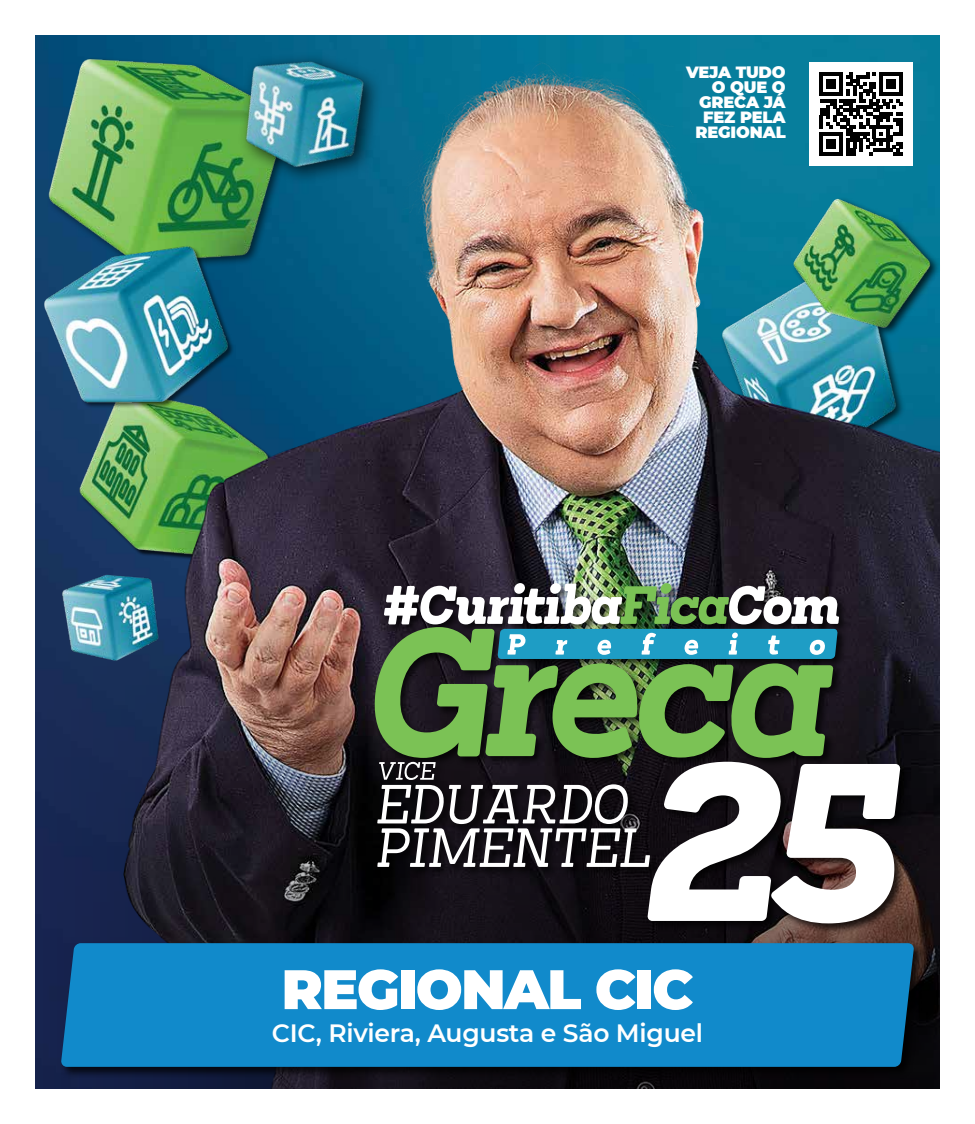
<style>
.page{position:relative;width:975px;height:1124px;background:#fff}
.page>*{position:absolute;margin:0;border:0;box-sizing:border-box;transform-origin:0 0}
.t1{font:900 55.5px "Montserrat";letter-spacing:-.03em;color:#fff}
.t2{font:600 25px "Montserrat";letter-spacing:-.01em;color:#fff}
.t3{font:900 16.25px/15px "Montserrat";letter-spacing:-.01em;color:#fff;text-align:right}
</style>
<div class="page">
<img style="left:44px;top:40px;width:39px;height:205px">
<div style="left:35px;top:333px;width:48px;height:128px;background:#1a3b68"></div>
<img style="left:36px;top:245px;width:47px;height:167px">
<img style="left:939px;top:154px;width:1px;height:228px">
<img style="left:83px;top:35px;width:856px;height:426px">
<img style="left:35px;top:461px;width:904px;height:627px">
<div style="left:373px;top:581px;width:537px;height:353px;background:#000;opacity:.75"></div>
<svg style="left:377px;top:761px;width:523px;height:162px"></svg>
<img style="left:384px;top:583px;width:455px;height:76px">
<svg style="left:371px;top:627px;width:462px;height:130px;background:#4d8154"></svg>
<div style="left:60px;top:941px;width:865px;height:137px;background:#000;opacity:.75"></div>
<div style="left:61px;top:943px;width:853px;height:123px;background:#118acb"></div>
<div style="left:122px;top:955px;width:730px;height:53px;background:#118acb"></div>
<div style="left:215px;top:1017px;width:544px;height:37px;background:#118acb"></div>
<div style="left:809px;top:62px;width:103px;height:103px;background:#fff"></div>
<svg style="left:819px;top:72px;width:83px;height:83px"></svg>
<hr style="left:819px;top:152px;width:24px;height:3px;background:#000">
<div style="left:826px;top:139px;width:10px;height:9px;background:#000"></div>
<img style="left:35px;top:529px;width:161px;height:176px">
<p class="t3" style="left:686px;top:63px;width:101px">VEJA TUDO<br>O QUE O<br>GRECA JÁ<br>FEZ PELA<br>REGIONAL</p>
<h1 class="t1" style="left:281px;top:947px;width:413px">REGIONAL CIC</h1>
<h2 class="t2" style="left:272px;top:1014px;width:432px">CIC, Riviera, Augusta e São Miguel</h2>
</div>
